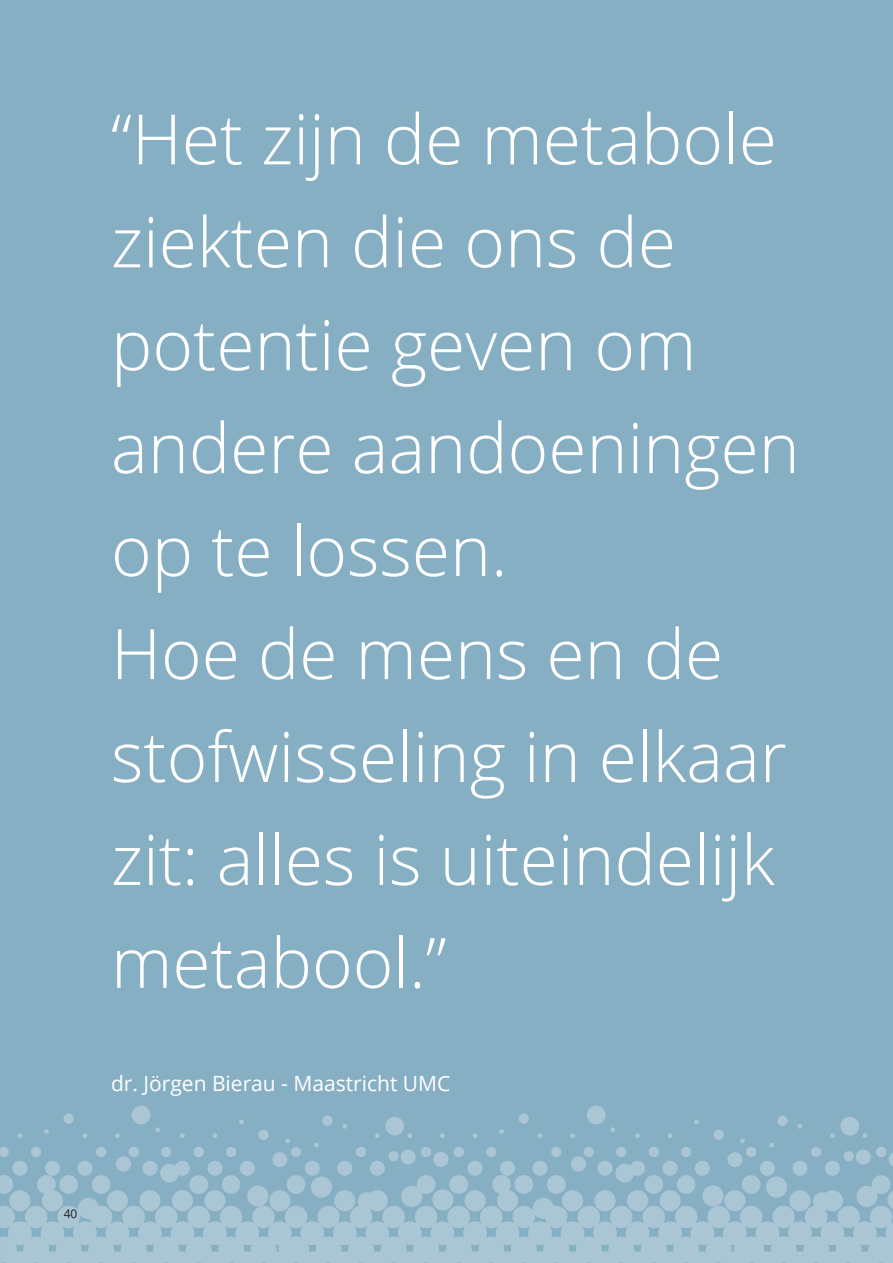
<style>
.page{position:relative;width:893px;height:1263px;background:#87afc3}
.page>*{position:absolute;margin:0;border:0;box-sizing:border-box;transform-origin:0 0}
.t1{font:300 69.45px/102.9px "Open Sans";color:#fff}
.t2{font:21px "Open Sans";color:#fff}
.t3{font:12px "Open Sans";color:#231f20}
</style>
<div class="page">
<svg style="left:322px;top:1115px;width:11px;height:11px"></svg>
<div style="left:132px;top:1106px;width:18px;height:18px;background:#aac6d4;border-radius:50%"></div>
<svg style="left:63px;top:1113px;width:11px;height:11px"></svg>
<svg style="left:777px;top:1115px;width:11px;height:11px"></svg>
<div style="left:587px;top:1106px;width:19px;height:18px;background:#aac6d4;border-radius:50%"></div>
<div style="left:519px;top:1113px;width:10px;height:11px;background:#aac6d4;border-radius:50%"></div>
<svg style="left:0;top:1118px;width:893px;height:145px"></svg>
<p class="t1" style="left:111px;top:86px;width:690px">“Het zijn de metabole ziekten die ons de potentie geven om andere aandoeningen op te lossen.<br>Hoe de mens en de stofwisseling in elkaar zit: alles is uiteindelijk metabool.”</p>
<p class="t2" style="left:111px;top:1069px;width:341px">dr. Jörgen Bierau - Maastricht UMC</p>
<p class="t3" style="left:64px;top:1205px;width:15px">40</p>
</div>
